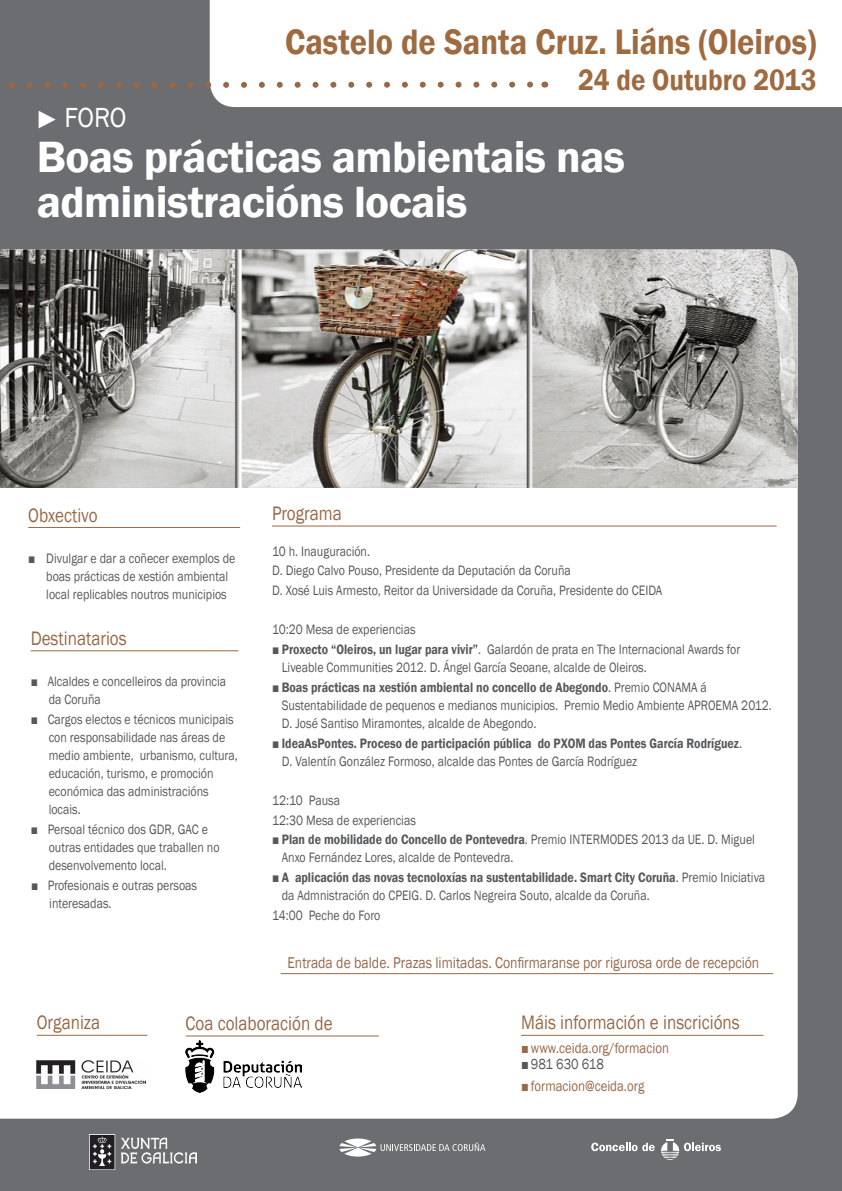
<style>
.page{position:relative;width:842px;height:1191px;background:#6c6d70}
.page>*{position:absolute;margin:0;border:0;box-sizing:border-box;transform-origin:0 0}
.t1{font:600 45px/45px "Franklin Gothic";letter-spacing:-.015em;color:#fff}
.t2{font:600 36.4px "Franklin Gothic";color:#9f6a40;scale:.89 1}
.t3{font:600 30.3px "Franklin Gothic";color:#9f6a40;scale:.89 1}
.t4{font:28.4px "Franklin Gothic";color:#fff;scale:.93 1}
.t5{font:20px "Franklin Gothic";color:#986847;scale:.86 1}
.t6{font:16px "Franklin Gothic";color:#986847;scale:.86 1}
.t7{font:15px "Franklin Gothic";color:#986847;scale:.85 1}
.t8{font:15px "Franklin Gothic";letter-spacing:-.005em;color:#57585a;scale:.85 1}
.t9{font:14px/18px "Franklin Gothic";color:#57585a;scale:.86 1}
.t10{font:600 14px/18px "Franklin Gothic";color:#57585a;scale:.86 1}
.s1{font-weight:600}
.s2{font-weight:400}
</style>
<div class="page">
<div style="left:0;top:488px;width:798px;height:630px;background:#fff"></div>
<img style="left:0;top:249px;width:798px;height:239px">
<div style="left:210px;top:0;width:632px;height:107px;background:#fff"></div>
<hr style="left:28px;top:527px;width:212px;height:1px;background:#986847">
<hr style="left:521px;top:1035px;width:242px;height:1px;background:#986847">
<hr style="left:37px;top:1035px;width:110px;height:1px;background:#986847">
<hr style="left:186px;top:1035px;width:193px;height:1px;background:#986847">
<hr style="left:31px;top:650px;width:207px;height:1px;background:#986847">
<svg style="left:8px;top:79px;width:537px;height:12px"></svg>
<img style="left:37px;top:1060px;width:108px;height:29px">
<img style="left:186px;top:1040px;width:116px;height:52px">
<hr style="left:272px;top:526px;width:505px;height:1px;background:#986847">
<img style="left:90px;top:1135px;width:106px;height:34px">
<svg style="left:339px;top:1138px;width:146px;height:18px"></svg>
<svg style="left:591px;top:1142px;width:64px;height:9px"></svg>
<svg style="left:661px;top:1140px;width:60px;height:19px"></svg>
<hr style="left:281px;top:973px;width:492px;height:1px;background:#986847">
<img style="left:296px;top:316px;width:155px;height:35px">
<p class="t2" style="left:285px;top:19px;width:599px">Castelo de Santa Cruz. Liáns (Oleiros)</p>
<p class="t3" style="left:578px;top:61px;width:270px">24 de Outubro 2013</p>
<p class="t4" style="left:37px;top:100px;width:98px">◆ FORO</p>
<p class="t1" style="left:37px;top:135px;width:590px">Boas prácticas ambientais nas administracións locais</p>
<p class="t5" style="left:28px;top:502px;width:82px">Obxectivo</p>
<p class="t9" style="left:46px;top:549px;width:221px;text-indent:-18px"><span class="s1">■</span> Divulgar e dar a coñecer exemplos de boas prácticas de xestión ambiental local replicables noutros municipios</p>
<p class="t5" style="left:31px;top:626px;width:113px">Destinatarios</p>
<p class="t9" style="left:49px;top:673px;width:208px;text-indent:-18px"><span class="s1">■</span> Alcaldes e concelleiros da provincia da Coruña</p>
<p class="t9" style="left:49px;top:710px;width:221px;text-indent:-18px"><span class="s1">■</span> Cargos electos e técnicos municipais con responsabilidade nas áreas de medio ambiente, urbanismo, cultura, educación, turismo, e promoción económica das administracións locais.</p>
<p class="t9" style="left:49px;top:820px;width:200px;text-indent:-18px"><span class="s1">■</span> Persoal técnico dos GDR, GAC e outras entidades que traballen no desenvolvemento local.</p>
<p class="t9" style="left:49px;top:876px;width:173px;text-indent:-18px"><span class="s1">■</span> Profesionais e outras persoas interesadas.</p>
<p class="t5" style="left:272px;top:501px;width:83px">Programa</p>
<p class="t9" style="left:272px;top:542px;width:115px">10 h. Inauguración.</p>
<p class="t9" style="left:272px;top:562px;width:349px">D. Diego Calvo Pouso, Presidente da Deputación da Coruña</p>
<p class="t9" style="left:272px;top:581px;width:455px">D. Xosé Luis Armesto, Reitor da Universidade da Coruña, Presidente do CEIDA</p>
<p class="t9" style="left:272px;top:621px;width:168px">10:20 Mesa de experiencias</p>
<p class="t9" style="left:282px;top:641px;width:535px;text-indent:-10px"><span class="s1">■ Proxecto “Oleiros, un lugar para vivir”</span>. Galardón de prata en The Internacional Awards for<br>Liveable Communities 2012. D. Ángel García Seoane, alcalde de Oleiros.</p>
<p class="t9" style="left:282px;top:678px;width:571px;text-indent:-10px"><span class="s1">■ Boas prácticas na xestión ambiental no concello de Abegondo</span>. Premio CONAMA á<br>Sustentabilidade de pequenos e medianos municipios. Premio Medio Ambiente APROEMA 2012.<br>D. José Santiso Miramontes, alcalde de Abegondo.</p>
<p class="t10" style="left:282px;top:734px;width:537px;text-indent:-10px">■ IdeaAsPontes. Proceso de participación pública do PXOM das Pontes García Rodríguez<span class="s2">.<br>D. Valentín González Formoso, alcalde das Pontes de García Rodríguez</span></p>
<p class="t9" style="left:272px;top:791px;width:81px">12:10 Pausa</p>
<p class="t9" style="left:272px;top:811px;width:169px">12:30 Mesa de experiencias</p>
<p class="t9" style="left:282px;top:831px;width:552px;text-indent:-10px"><span class="s1">■ Plan de mobilidade do Concello de Pontevedra</span>. Premio INTERMODES 2013 da UE. D. Miguel<br>Anxo Fernández Lores, alcalde de Pontevedra.</p>
<p class="t9" style="left:282px;top:868px;width:564px;text-indent:-10px"><span class="s1">■ A aplicación das novas tecnoloxías na sustentabilidade. Smart City Coruña</span>. Premio Iniciativa da Admnistración do CPEIG. D. Carlos Negreira Souto, alcalde da Coruña.</p>
<p class="t9" style="left:272px;top:906px;width:127px">14:00 Peche do Foro</p>
<p class="t6" style="left:287px;top:952px;width:550px">Entrada de balde. Prazas limitadas. Confirmaranse por rigurosa orde de recepción</p>
<p class="t5" style="left:37px;top:1010px;width:75px">Organiza</p>
<p class="t5" style="left:186px;top:1011px;width:173px">Coa colaboración de</p>
<p class="t5" style="left:521px;top:1010px;width:256px">Máis información e inscricións</p>
<p class="t7" style="left:521px;top:1038px;width:175px"><span class="s1">■</span>www.ceida.org/formacion</p>
<p class="t8" style="left:521px;top:1054px;width:99px"><span class="s1">■</span> 981 630 618</p>
<p class="t7" style="left:521px;top:1076px;width:146px"><span class="s1">■</span> formacion@ceida.org</p>
</div>
